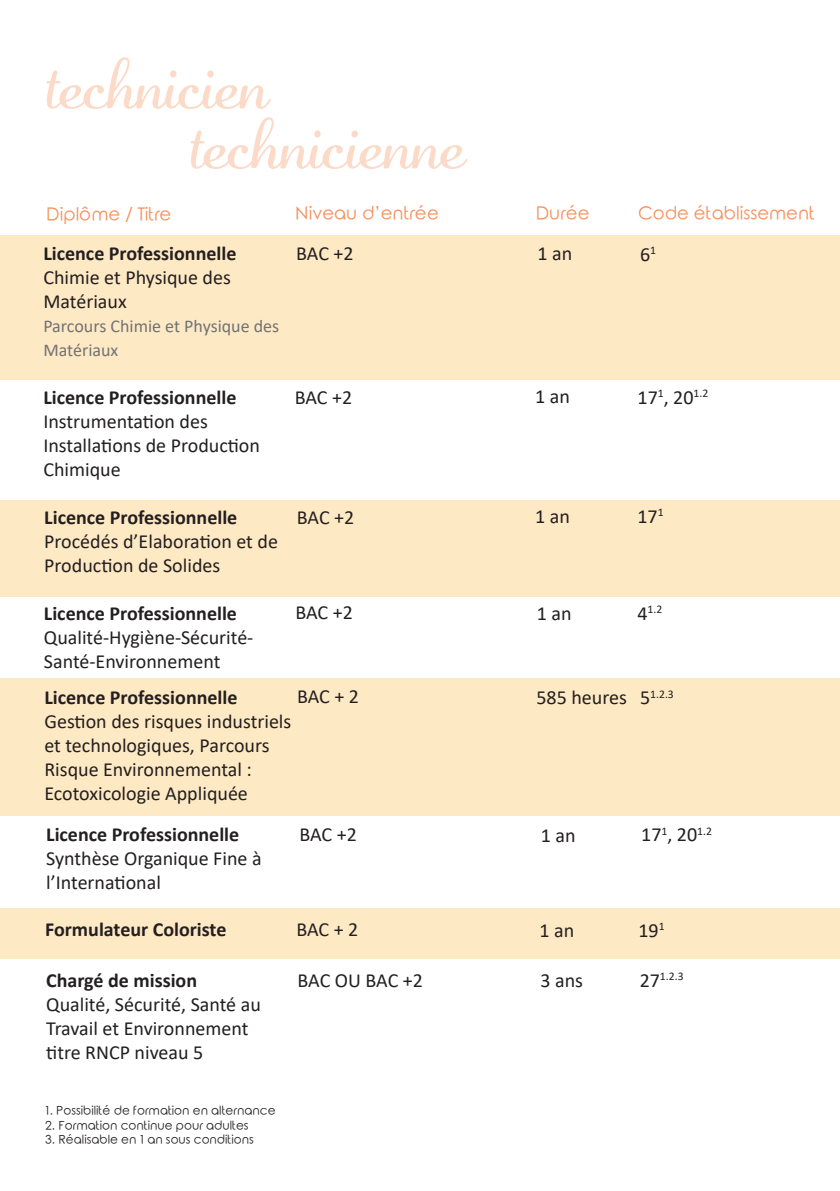
<style>
.page{position:relative;width:840px;height:1191px;background:#fff}
.page>*{position:absolute;margin:0;border:0;box-sizing:border-box;transform-origin:0 0}
.t1{font:72px "Adage Script JF";color:#fcdac8}
.t2{font:20px/24px "Calibri";color:#231f20}
.t3{font:700 20px "Calibri";color:#231f20}
.t4{font:18px "Rounded Elegance";color:#f78f59}
.t5{font:18px/24px "Calibri";color:#717275}
.t6{font:12px "Rounded Elegance";color:#231f20}
.t7{font:11.6px "Calibri";color:#231f20}
.s1{font-size:20px}
</style>
<div class="page">
<div style="left:0;top:908px;width:839px;height:51px;background:#fee9c5"></div>
<div style="left:0;top:235px;width:839px;height:145px;background:#fee9c5"></div>
<div style="left:0;top:500px;width:839px;height:96px;background:#fee9c5"></div>
<div style="left:0;top:678px;width:839px;height:137px;background:#fee9c5"></div>
<p class="t1" style="left:46px;top:36px;width:223px">technicien</p>
<p class="t1" style="left:190px;top:96px;width:276px">technicienne</p>
<p class="t4" style="left:46px;top:203px;width:126px">Diplôme / Titre</p>
<p class="t4" style="left:295px;top:203px;width:145px">Niveau d’entrée</p>
<p class="t4" style="left:535px;top:203px;width:55px">Durée</p>
<p class="t4" style="left:637px;top:203px;width:178px">Code établissement</p>
<p class="t3" style="left:43px;top:239px;width:194px">Licence Professionnelle</p>
<p class="t2" style="left:43px;top:265px;width:189px">Chimie et Physique des<br>Matériaux</p>
<p class="t5" style="left:43px;top:314px;width:237px">Parcours Chimie et Physique des<br>Matériaux</p>
<p class="t3" style="left:43px;top:383px;width:194px">Licence Professionnelle</p>
<p class="t2" style="left:43px;top:409px;width:218px">Instrumentation des<br>Installations de Production<br>Chimique</p>
<p class="t3" style="left:44px;top:503px;width:194px">Licence Professionnelle</p>
<p class="t2" style="left:44px;top:529px;width:235px">Procédés d’Elaboration et de<br>Production de Solides</p>
<p class="t3" style="left:44px;top:599px;width:194px">Licence Professionnelle</p>
<p class="t2" style="left:44px;top:624px;width:211px">Qualité-Hygiène-Sécurité-<br>Santé-Environnement</p>
<p class="t2" style="left:296px;top:241px;width:59px">BAC +2</p>
<p class="t2" style="left:537px;top:241px;width:36px">1 an</p>
<p class="t2" style="left:639px;top:241px;width:18px">6<sup>1</sup></p>
<p class="t2" style="left:294px;top:385px;width:59px">BAC +2</p>
<p class="t2" style="left:535px;top:384px;width:36px">1 an</p>
<p class="t2" style="left:637px;top:385px;width:72px">17<sup>1</sup>, 20<sup>1.2</sup></p>
<p class="t2" style="left:297px;top:505px;width:59px">BAC +2</p>
<p class="t2" style="left:535px;top:504px;width:36px">1 an</p>
<p class="t2" style="left:637px;top:504px;width:28px">17<sup>1</sup></p>
<p class="t2" style="left:295px;top:600px;width:59px">BAC +2</p>
<p class="t2" style="left:536px;top:600px;width:36px">1 an</p>
<p class="t7" style="left:637px;top:601px;width:26px"><span class="s1">4</span>1.2</p>
<p class="t3" style="left:44px;top:683px;width:194px">Licence Professionnelle</p>
<p class="t2" style="left:44px;top:709px;width:248px">Gestion des risques industriels et technologiques, Parcours<br>Risque Environnemental :<br>Ecotoxicologie Appliquée</p>
<p class="t2" style="left:297px;top:684px;width:63px">BAC + 2</p>
<p class="t2" style="left:536px;top:685px;width:92px">585 heures</p>
<p class="t7" style="left:639px;top:685px;width:35px"><span class="s1">5</span>1.2.3</p>
<p class="t3" style="left:46px;top:820px;width:194px">Licence Professionnelle</p>
<p class="t2" style="left:46px;top:846px;width:217px">Synthèse Organique Fine à l’International</p>
<p class="t2" style="left:299px;top:821px;width:59px">BAC +2</p>
<p class="t2" style="left:540px;top:823px;width:36px">1 an</p>
<p class="t2" style="left:640px;top:822px;width:72px">17<sup>1</sup>, 20<sup>1.2</sup></p>
<p class="t3" style="left:45px;top:915px;width:183px">Formulateur Coloriste</p>
<p class="t2" style="left:296px;top:916px;width:63px">BAC + 2</p>
<p class="t2" style="left:539px;top:918px;width:36px">1 an</p>
<p class="t2" style="left:638px;top:917px;width:28px">19<sup>1</sup></p>
<p class="t3" style="left:46px;top:966px;width:152px">Chargé de mission</p>
<p class="t2" style="left:46px;top:991px;width:216px">Qualité, Sécurité, Santé au<br>Travail et Environnement</p>
<p class="t2" style="left:46px;top:1039px;width:158px">titre RNCP niveau 5</p>
<p class="t6" style="left:45px;top:1103px;width:232px">1. Possibilité de formation en alternance</p>
<p class="t6" style="left:45px;top:1118px;width:205px">2. Formation continue pour adultes</p>
<p class="t6" style="left:45px;top:1132px;width:210px">3. Réalisable en 1 an sous conditions</p>
<p class="t2" style="left:297px;top:967px;width:127px">BAC OU BAC +2</p>
<p class="t2" style="left:540px;top:967px;width:44px">3 ans</p>
<p class="t7" style="left:639px;top:968px;width:45px"><span class="s1">27</span>1.2.3</p>
</div>
